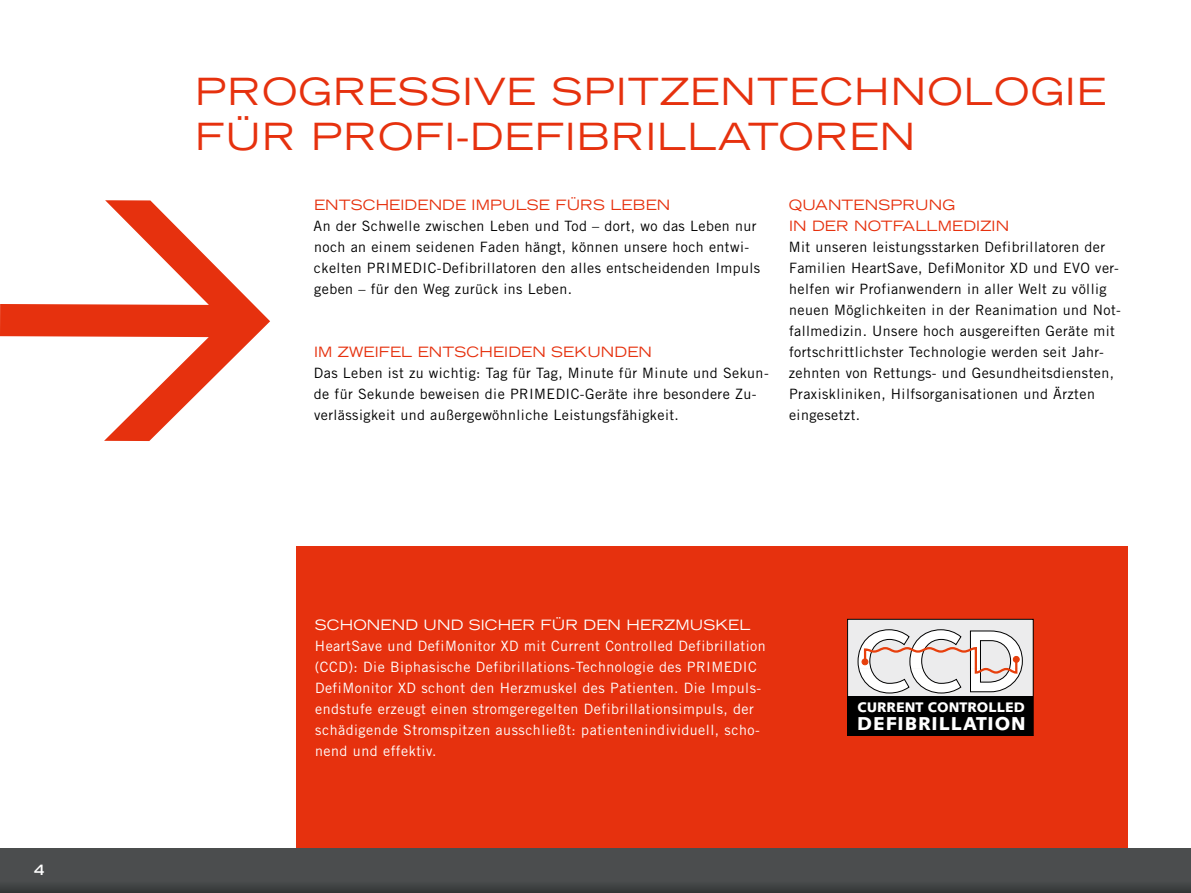
<style>
.page{position:relative;width:1191px;height:893px;background:#fff}
.page>*{position:absolute;margin:0;border:0;box-sizing:border-box;transform-origin:0 0}
.t1{font:expanded 37.5px/45px "Trade Gothic LH";letter-spacing:.03em;color:#e6310e}
.t2{font:900 18.6px "Syntax";letter-spacing:.045em;color:#fff}
.t3{font:14.25px/21px "Trade Gothic";letter-spacing:.03em;color:#000}
.t4{font:14.25px/21px "Trade Gothic";letter-spacing:.035em;color:#fff}
.t5{font:expanded 14.25px/21px "Trade Gothic LH";letter-spacing:.01em;color:#e6310e}
.t6{font:expanded 14.25px "Trade Gothic LH";letter-spacing:.01em;color:#fff}
.t7{font:700 expanded 14.25px "Trade Gothic LH";color:#fff}
.t8{font:900 13.8px "Syntax";color:#fff}
</style>
<div class="page">
<div style="left:296px;top:546px;width:831px;height:314px;background:#e6310e"></div>
<div style="left:0;top:848px;width:1191px;height:45px;background:linear-gradient(to bottom,#505152,#414444)"></div>
<div style="left:847px;top:619px;width:186px;height:116px;background:#ececed"></div>
<div style="left:847px;top:619px;width:186px;height:117px;border:1px solid #000"></div>
<div style="left:847px;top:696px;width:186px;height:39px;background:#000"></div>
<svg style="left:857px;top:629px;width:166px;height:65px"></svg>
<svg style="left:0;top:200px;width:270px;height:241px"></svg>
<p class="t7" style="left:34px;top:860px;width:12px">4</p>
<h1 class="t1" style="left:195px;top:68px;width:912px">PROGRESSIVE SPITZENTECHNOLOGIE<br>FÜR PROFI-DEFIBRILLATOREN</h1>
<p class="t5" style="left:314px;top:194px;width:358px">ENTSCHEIDENDE IMPULSE FÜRS LEBEN</p>
<p class="t3" style="left:313px;top:215px;width:448px">An der Schwelle zwischen Leben und Tod – dort, wo das Leben nur noch an einem seidenen Faden hängt, können unsere hoch entwi&shy;ckelten PRIMEDIC-Defibrillatoren den alles entscheidenden Impuls geben – für den Weg zurück ins Leben.</p>
<p class="t5" style="left:314px;top:341px;width:339px">IM ZWEIFEL ENTSCHEIDEN SEKUNDEN</p>
<p class="t3" style="left:314px;top:362px;width:456px">Das Leben ist zu wichtig: Tag für Tag, Minute für Minute und Sekun&shy;de für Sekunde beweisen die PRIMEDIC-Geräte ihre besondere Zu&shy;verlässigkeit und außergewöhnliche Leistungsfähigkeit.</p>
<p class="t5" style="left:788px;top:194px;width:222px">QUANTENSPRUNG<br>IN DER NOTFALLMEDIZIN</p>
<p class="t3" style="left:789px;top:236px;width:334px">Mit unseren leistungsstarken Defibrillatoren der Familien HeartSave, DefiMonitor XD und EVO ver&shy;helfen wir Profianwendern in aller Welt zu völlig neuen Möglichkeiten in der Reanimation und Not&shy;fallmedizin. Unsere hoch ausgereiften Geräte mit fortschrittlichster Technologie werden seit Jahr&shy;zehnten von Rettungs- und Gesundheitsdiensten, Praxiskliniken, Hilfsorganisationen und Ärzten eingesetzt.</p>
<p class="t6" style="left:315px;top:616px;width:437px">SCHONEND UND SICHER FÜR DEN HERZMUSKEL</p>
<p class="t4" style="left:315px;top:635px;width:453px">HeartSave und DefiMonitor XD mit Current Controlled Defibrillation (CCD): Die Biphasische Defibrillations-Technologie des PRIMEDIC DefiMonitor XD schont den Herzmuskel des Patienten. Die Impuls&shy;endstufe erzeugt einen stromgeregelten Defibrillationsimpuls, der schädigende Stromspitzen ausschließt: patientenindividuell, scho&shy;nend und effektiv.</p>
<p class="t8" style="left:857px;top:699px;width:169px">CURRENT CONTROLLED</p>
<h2 class="t2" style="left:857px;top:713px;width:170px">DEFIBRILLATION</h2>
</div>
